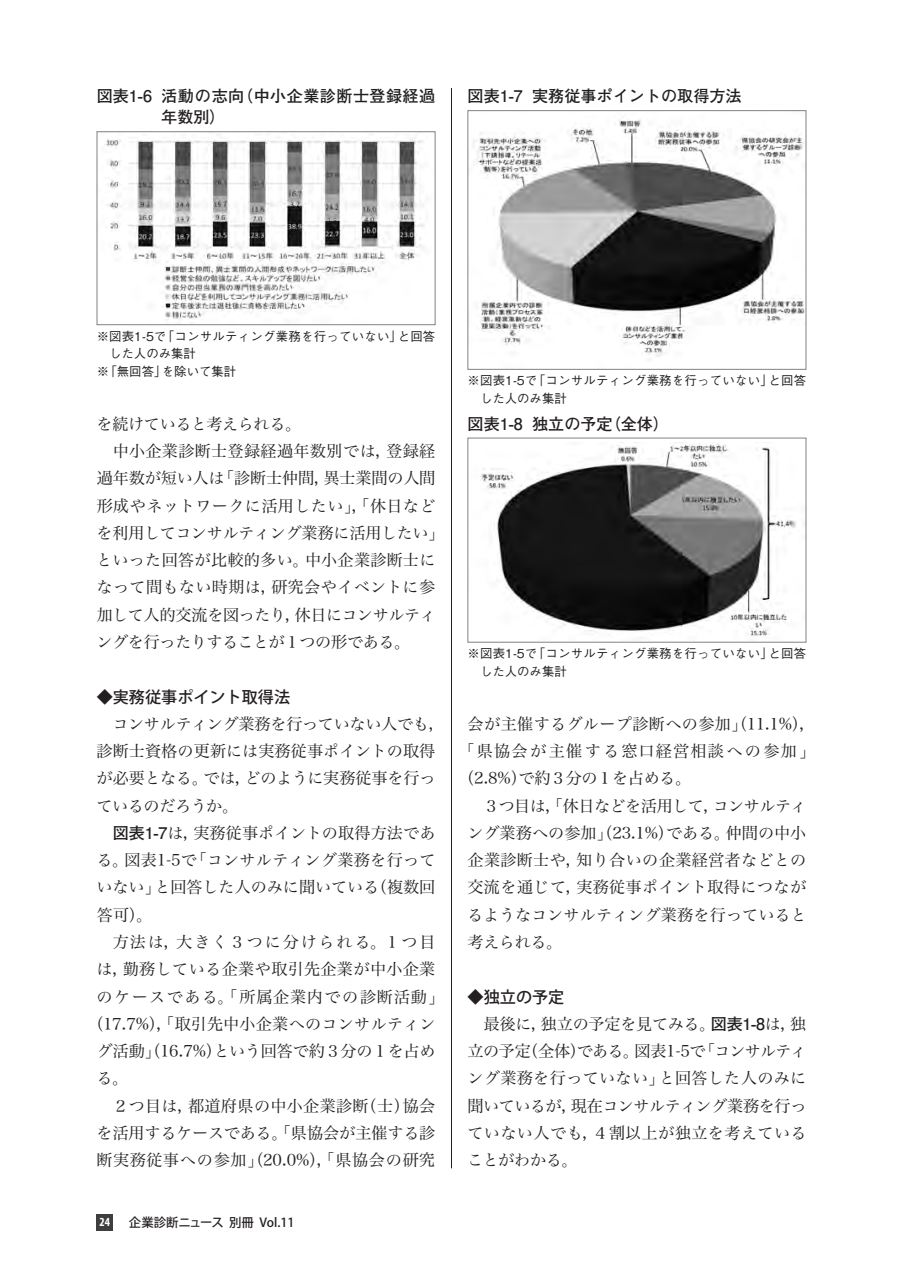
<style>
.page{position:relative;width:903px;height:1275px;background:#fff}
.page>*{position:absolute;margin:0;border:0;box-sizing:border-box;transform-origin:0 0}
.t1{font:16.1px/27.3px "Hira Min Pro W3";letter-spacing:.005em;color:#231f20;text-align:justify}
.t2{font:16.1px/27.3px "Hira Min Pro W3";letter-spacing:-.015em;color:#231f20}
.t3{font:16.1px "Hira Min Pro W3";letter-spacing:-.025em;color:#231f20}
.t4{font:16.1px "Hira Min Pro W3";letter-spacing:-.02em;color:#231f20}
.t5{font:700 16.1px "Futo Go B101 Pro";color:#231f20}
.t6{font:700 16.1px/21.2px "Futo Go B101 Pro";letter-spacing:.025em;color:#231f20}
.t7{font:16.1px "Hira Min Pro W3";letter-spacing:.03em;color:#231f20}
.t8{font:16.1px "Hira Min Pro W3";letter-spacing:.085em;color:#231f20}
.t9{font:16.1px "Hira Min Pro W3";letter-spacing:.105em;color:#231f20}
.t10{font:500 16.1px "Koz Go Pro";color:#231f20}
.t11{font:500 12.42px/17.3px "Gothic BBB Pro";letter-spacing:.02em;color:#231f20}
.t12{font:500 12.42px "Gothic BBB Pro";color:#231f20}
.t13{font:500 12.42px "Koz Go Pro";color:#231f20}
.t14{font:700 condensed 12.42px "Myriad Pro";color:#fff}
.s1{font-family:"Futo Go B101 Pro";font-weight:700}
</style>
<div class="page">
<div style="left:97px;top:1214px;width:16px;height:16px;background:#3e3e3f"></div>
<hr style="left:451px;top:88px;width:1px;height:1080px;background:#231f20">
<img style="left:480px;top:442px;width:316px;height:195px">
<div style="left:468px;top:438px;width:338px;height:204px;border:1px solid #808285"></div>
<img style="left:473px;top:119px;width:331px;height:241px">
<div style="left:468px;top:110px;width:338px;height:260px;border:1px solid #808285"></div>
<img style="left:105px;top:134px;width:319px;height:186px">
<div style="left:97px;top:131px;width:338px;height:194px;border:1px solid #808285"></div>
<p class="t6" style="left:161px;top:83px;width:276px;text-indent:-64px">図表1-6 活動の志向（中小企業診断士登録経過年数別）</p>
<p class="t5" style="left:468px;top:83px;width:276px">図表1-7 実務従事ポイントの取得方法</p>
<p class="t11" style="left:97px;top:326px;width:340px">※図表1-5で「コンサルティング業務を行っていない」と回答</p>
<p class="t12" style="left:109px;top:344px;width:88px">した人のみ集計</p>
<p class="t12" style="left:97px;top:361px;width:141px">※「無回答」を除いて集計</p>
<p class="t3" style="left:96px;top:410px;width:206px">を続けていると考えられる。</p>
<p class="t1" style="left:113px;top:436px;width:324px">中小企業診断士登録経過年数別では，登録経</p>
<p class="t1" style="left:97px;top:463px;width:340px">過年数が短い人は「診断士仲間，異士業間の人間</p>
<p class="t1" style="left:97px;top:490px;width:340px">形成やネットワークに活用したい」，「休日など</p>
<p class="t4" style="left:96px;top:519px;width:350px">を利用してコンサルティング業務に活用したい」</p>
<p class="t1" style="left:96px;top:545px;width:341px">といった回答が比較的多い。中小企業診断士に</p>
<p class="t1" style="left:97px;top:572px;width:340px">なって間もない時期は，研究会やイベントに参</p>
<p class="t3" style="left:97px;top:601px;width:341px">加して人的交流を図ったり，休日にコンサルティ</p>
<p class="t3" style="left:96px;top:628px;width:315px">ングを行ったりすることが１つの形である。</p>
<p class="t10" style="left:97px;top:686px;width:195px">◆実務従事ポイント取得法</p>
<p class="t2" style="left:97px;top:709px;width:350px;text-indent:16px">コンサルティング業務を行っていない人でも，診断士資格の更新には実務従事ポイントの取得が必要となる。では，どのように実務従事を行っているのだろうか。</p>
<p class="t1" style="left:96px;top:818px;width:341px;text-indent:16px"><span class="s1">図表1-7</span>は，実務従事ポイントの取得方法である。図表1-5で「コンサルティング業務を行っていない」と回答した人のみに聞いている（複数回答可）。</p>
<p class="t9" style="left:113px;top:928px;width:324px">方法は，大きく３つに分けられる。１つ目</p>
<p class="t1" style="left:96px;top:954px;width:340px">は，勤務している企業や取引先企業が中小企業</p>
<p class="t8" style="left:97px;top:983px;width:349px">のケースである。「所属企業内での診断活動」</p>
<p class="t1" style="left:87px;top:1009px;width:350px">（17.7%），「取引先中小企業へのコンサルティン</p>
<p class="t4" style="left:96px;top:1037px;width:340px">グ活動」（16.7%）という回答で約３分の１を占め</p>
<p class="t1" style="left:96px;top:1063px;width:33px">る。</p>
<p class="t1" style="left:112px;top:1090px;width:324px">２つ目は，都道府県の中小企業診断（士）協会</p>
<p class="t1" style="left:96px;top:1118px;width:340px">を活用するケースである。「県協会が主催する診</p>
<p class="t7" style="left:97px;top:1146px;width:340px">断実務従事への参加」（20.0%），「県協会の研究</p>
<p class="t14" style="left:100px;top:1214px;width:12px">24</p>
<p class="t13" style="left:129px;top:1214px;width:167px">企業診断ニュース 別冊 Vol.11</p>
<p class="t11" style="left:480px;top:371px;width:328px;text-indent:-12px">※図表1-5で「コンサルティング業務を行っていない」と回答した人のみ集計</p>
<p class="t5" style="left:468px;top:410px;width:203px">図表1-8 独立の予定（全体）</p>
<p class="t11" style="left:480px;top:643px;width:328px;text-indent:-12px">※図表1-5で「コンサルティング業務を行っていない」と回答した人のみ集計</p>
<p class="t1" style="left:458px;top:708px;width:359px;text-indent:9px">会が主催するグループ診断への参加」（11.1%），「県協会が主催する窓口経営相談への参加」（2.8%）で約３分の１を占める。</p>
<p class="t1" style="left:467px;top:790px;width:341px;text-indent:16px">３つ目は，「休日などを活用して，コンサルティング業務への参加」（23.1%）である。仲間の中小企業診断士や，知り合いの企業経営者などとの交流を通じて，実務従事ポイント取得につながるようなコンサルティング業務を行っていると考えられる。</p>
<p class="t10" style="left:468px;top:986px;width:98px">◆独立の予定</p>
<p class="t1" style="left:467px;top:1009px;width:341px;text-indent:16px">最後に，独立の予定を見てみる。<span class="s1">図表1-8</span>は，独立の予定（全体）である。図表1-5で「コンサルティング業務を行っていない」と回答した人のみに聞いているが，現在コンサルティング業務を行っていない人でも，４割以上が独立を考えていることがわかる。</p>
</div>
